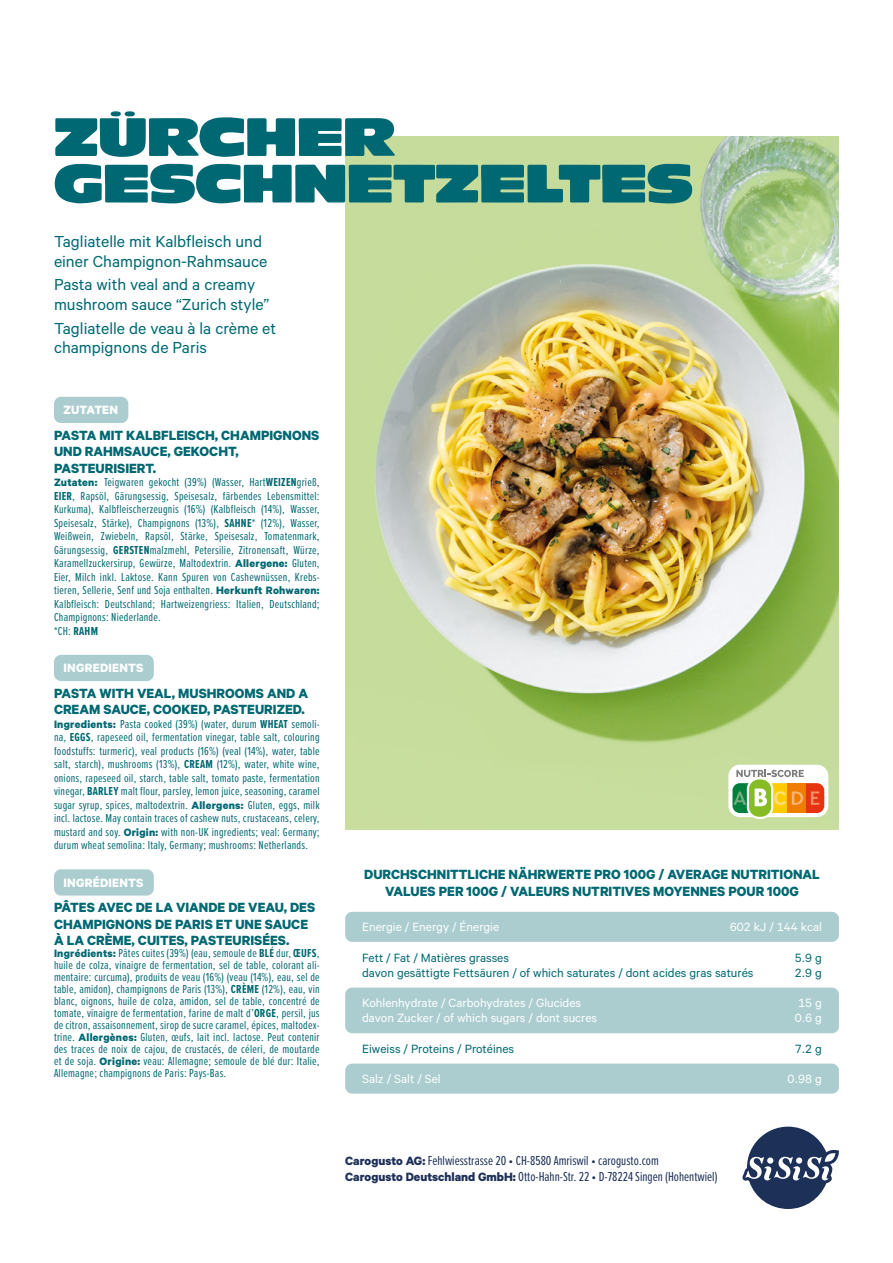
<style>
.page{position:relative;width:893px;height:1263px;background:#fff}
.page>*{position:absolute;margin:0;border:0;box-sizing:border-box;transform-origin:0 0}
.t1{font:18px/19.5px "Calibre";color:#006872}
.t2{font:700 15px/16.5px "Calibre";color:#006872}
.t3{font:13.5px "Calibre";color:#fff}
.t4{font:13.5px/16.5px "Proxima Nova Ex Cn";color:#1d3058}
.t5{font:13.5px "Calibre";color:#006872}
.t6{font:700 13.5px "Calibre";letter-spacing:.02em;color:#fff}
.t7{font:12px/13.5px "Proxima Nova Ex Cn";letter-spacing:.02em;color:#006872;text-align:justify}
.s1{font-family:"Calibre";font-weight:700}
.s2{font-weight:700}
</style>
<div class="page">
<img style="left:345px;top:136px;width:494px;height:694px">
<div style="left:54px;top:397px;width:74px;height:26px;background:#abcdd0;border-radius:7px"></div>
<div style="left:54px;top:655px;width:100px;height:26px;background:#abcdd0;border-radius:7px"></div>
<div style="left:54px;top:869px;width:100px;height:26px;background:#abcdd0;border-radius:7px"></div>
<svg style="left:742px;top:1126px;width:97px;height:83px"></svg>
<div style="left:345px;top:912px;width:494px;height:30px;background:#abcdd0;border-radius:7px"></div>
<div style="left:345px;top:1063px;width:494px;height:31px;background:#abcdd0;border-radius:7px"></div>
<div style="left:345px;top:987px;width:494px;height:46px;background:#abcdd0;border-radius:7px"></div>
<svg style="left:54px;top:164px;width:638px;height:39px;background:#338685"></svg>
<svg style="left:55px;top:111px;width:340px;height:46px"></svg>
<svg style="left:728px;top:765px;width:100px;height:54px"></svg>
<h1 class="t1" style="left:54px;top:231px;width:215px">Tagliatelle mit Kalbfleisch und einer Champignon-Rahmsauce</h1>
<h1 class="t1" style="left:54px;top:274px;width:217px">Pasta with veal and a creamy mushroom sauce “Zurich style”</h1>
<h1 class="t1" style="left:54px;top:318px;width:224px">Tagliatelle de veau à la crème et champignons de Paris</h1>
<p class="t6" style="left:63px;top:402px;width:56px">ZUTATEN</p>
<p class="t2" style="left:54px;top:426px;width:267px">PASTA MIT KALBFLEISCH, CHAMPIGNONS<br>UND RAHMSAUCE, GEKOCHT,<br>PASTEURISIERT.</p>
<p class="t7" style="left:54px;top:475px;width:267px;text-align:left"><span class="s1">Zutaten:</span> Teigwaren gekocht (39%) (Wasser, Hart<span class="s2">WEIZEN</span>grieß, <span class="s2">EIER</span>, Rapsöl, Gärungsessig, Speisesalz, färbendes Lebensmittel:<br>Kurkuma), Kalbfleischerzeugnis (16%) (Kalbfleisch (14%), Wasser, Speisesalz, Stärke), Champignons (13%), <span class="s2">SAHNE</span>* (12%), Wasser, Weißwein, Zwiebeln, Rapsöl, Stärke, Speisesalz, Tomatenmark, Gärungsessig, <span class="s2">GERSTEN</span>malzmehl, Petersilie, Zitronensaft, Würze, Karamellzuckersirup, Gewürze, Maltodextrin. <span class="s1">Allergene:</span> Gluten, Eier, Milch inkl. Laktose. Kann Spuren von Cashewnüssen, Krebs&shy;tieren, Sellerie, Senf und Soja enthalten. <span class="s1">Herkunft Rohwaren:<br></span>Kalbfleisch: Deutschland; Hartweizengriess: Italien, Deutschland; Champignons: Niederlande.<br>*CH: <span class="s2">RAHM</span></p>
<p class="t6" style="left:63px;top:660px;width:82px">INGREDIENTS</p>
<p class="t2" style="left:54px;top:684px;width:256px">PASTA WITH VEAL, MUSHROOMS AND A<br>CREAM SAUCE, COOKED, PASTEURIZED.</p>
<p class="t7" style="left:54px;top:716px;width:267px"><span class="s1">Ingredients:</span> Pasta cooked (39%) (water, durum <span class="s2">WHEAT</span> semoli&shy;na, <span class="s2">EGGS</span>, rapeseed oil, fermentation vinegar, table salt, colouring foodstuffs: turmeric), veal products (16%) (veal (14%), water, table salt, starch), mushrooms (13%), <span class="s2">CREAM</span> (12%), water, white wine, onions, rapeseed oil, starch, table salt, tomato paste, fermentation vinegar, <span class="s2">BARLEY</span> malt flour, parsley, lemon juice, seasoning, caramel sugar syrup, spices, maltodextrin. <span class="s1">Allergens:</span> Gluten, eggs, milk incl. lactose. May contain traces of cashew nuts, crustaceans, celery, mustard and soy. <span class="s1">Origin:</span> with non-UK ingredients; veal: Germany; durum wheat semolina: Italy, Germany; mushrooms: Netherlands.</p>
<p class="t6" style="left:63px;top:874px;width:82px">INGRÉDIENTS</p>
<p class="t2" style="left:54px;top:899px;width:263px">PÂTES AVEC DE LA VIANDE DE VEAU, DES<br>CHAMPIGNONS DE PARIS ET UNE SAUCE<br>À LA CRÈME, CUITES, PASTEURISÉES.</p>
<p class="t7" style="left:54px;top:947px;width:267px;line-height:12px"><span class="s1">Ingrédients:</span> Pâtes cuites (39%) (eau, semoule de <span class="s2">BLÉ</span> dur, <span class="s2">ŒUFS</span>, huile de colza, vinaigre de fermentation, sel de table, colorant ali&shy;mentaire: curcuma), produits de veau (16%) (veau (14%), eau, sel de table, amidon), champignons de Paris (13%), <span class="s2">CRÈME</span> (12%), eau, vin blanc, oignons, huile de colza, amidon, sel de table, concentré de tomate, vinaigre de fermentation, farine de malt d’<span class="s2">ORGE</span>, persil, jus de citron, assaisonnement, sirop de sucre caramel, épices, maltodex&shy;trine. <span class="s1">Allergènes:</span> Gluten, œufs, lait incl. lactose. Peut contenir des traces de noix de cajou, de crustacés, de céleri, de moutarde et de soja. <span class="s1">Origine:</span> veau: Allemagne; semoule de blé dur: Italie, Allemagne; champignons de Paris: Pays-Bas.</p>
<p class="t2" style="left:364px;top:866px;width:457px;text-align:center">DURCHSCHNITTLICHE NÄHRWERTE PRO 100G / AVERAGE NUTRITIONAL<br>VALUES PER 100G / VALEURS NUTRITIVES MOYENNES POUR 100G</p>
<p class="t3" style="left:362px;top:919px;width:139px">Energie / Energy / Énergie</p>
<p class="t3" style="left:730px;top:919px;width:94px">602 kJ / 144 kcal</p>
<p class="t5" style="left:362px;top:949px;width:148px">Fett / Fat / Matières grasses</p>
<p class="t5" style="left:795px;top:949px;width:29px">5.9 g</p>
<p class="t5" style="left:362px;top:964px;width:393px">davon gesättigte Fettsäuren / of which saturates / dont acides gras saturés</p>
<p class="t5" style="left:795px;top:964px;width:29px">2.9 g</p>
<p class="t3" style="left:362px;top:995px;width:220px">Kohlenhydrate / Carbohydrates / Glucides</p>
<p class="t3" style="left:798px;top:995px;width:25px">15 g</p>
<p class="t3" style="left:362px;top:1010px;width:237px">davon Zucker / of which sugars / dont sucres</p>
<p class="t3" style="left:795px;top:1010px;width:29px">0.6 g</p>
<p class="t5" style="left:362px;top:1041px;width:154px">Eiweiss / Proteins / Protéines</p>
<p class="t5" style="left:795px;top:1041px;width:29px">7.2 g</p>
<p class="t3" style="left:362px;top:1071px;width:80px">Salz / Salt / Sel</p>
<p class="t3" style="left:788px;top:1071px;width:36px">0.98 g</p>
<p class="t4" style="left:345px;top:1151px;width:374px"><span class="s1">Carogusto AG:</span> Fehlwiesstrasse 20 • CH-8580 Amriswil • carogusto.com<br><span class="s1">Carogusto Deutschland GmbH:</span> Otto-Hahn-Str. 22 • D-78224 Singen (Hohentwiel)</p>
</div>
